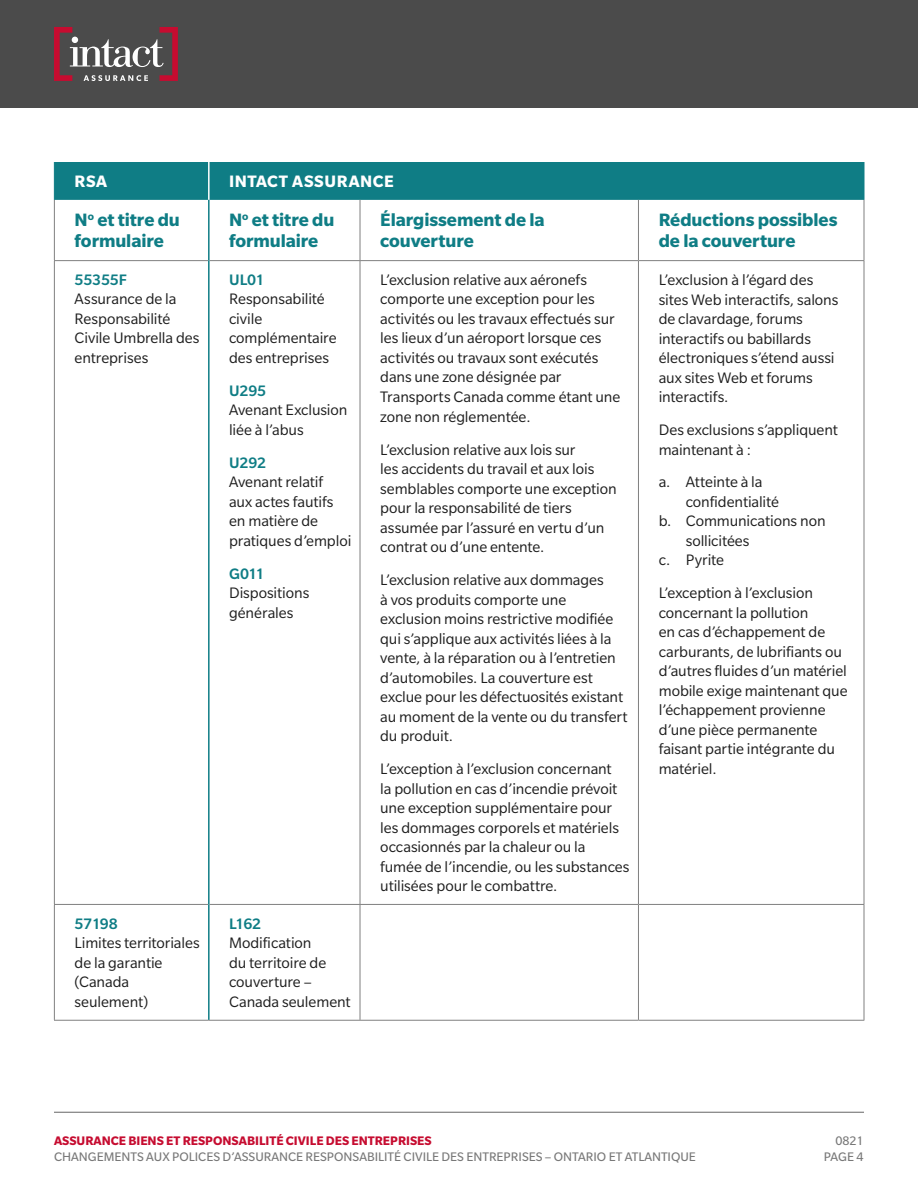
<style>
.page{position:relative;width:918px;height:1188px;background:#fff}
.page>*{position:absolute;margin:0;border:0;box-sizing:border-box;transform-origin:0 0}
.t1{font:700 19.5px/21px "Slate Std";letter-spacing:-.005em;color:#0f7d85}
.t2{font:700 18px "Slate Std";letter-spacing:.03em;color:#fff}
.Body__Table{font:16.5px/19.5px "Slate Std";letter-spacing:-.005em;color:#1e1e1e}
.t3{font:13.5px/16.2px "Slate Std";color:#787878;text-align:right}
.t4{font:700 13.5px "Slate Std";color:#c60c30}
.s1{font-weight:500;color:#0f7d85}
</style>
<div class="page">
<div style="left:0;top:0;width:918px;height:108px;background:#4b4b4b"></div>
<hr style="left:54px;top:1112px;width:810px;height:1px;background:#666">
<svg style="left:54px;top:27px;width:124px;height:54px"></svg>
<div style="left:55px;top:162px;width:809px;height:38px;background:#0f7d85"></div>
<hr style="left:208px;top:162px;width:2px;height:38px;background:#fff">
<hr style="left:360px;top:200px;width:1px;height:60px;background:#808080">
<hr style="left:638px;top:200px;width:1px;height:60px;background:#808080">
<hr style="left:864px;top:200px;width:1px;height:60px;background:#808080">
<hr style="left:210px;top:260px;width:150px;height:1px;background:#808080">
<hr style="left:360px;top:260px;width:278px;height:1px;background:#808080">
<hr style="left:360px;top:261px;width:1px;height:643px;background:#808080">
<hr style="left:638px;top:260px;width:226px;height:1px;background:#808080">
<hr style="left:638px;top:261px;width:1px;height:643px;background:#808080">
<hr style="left:864px;top:261px;width:1px;height:643px;background:#808080">
<hr style="left:210px;top:904px;width:150px;height:1px;background:#808080">
<hr style="left:360px;top:904px;width:278px;height:1px;background:#808080">
<hr style="left:360px;top:905px;width:1px;height:115px;background:#808080">
<hr style="left:638px;top:904px;width:226px;height:1px;background:#808080">
<hr style="left:638px;top:905px;width:1px;height:115px;background:#808080">
<hr style="left:864px;top:905px;width:1px;height:115px;background:#808080">
<hr style="left:209px;top:1020px;width:151px;height:1px;background:#808080">
<hr style="left:360px;top:1020px;width:278px;height:1px;background:#808080">
<hr style="left:638px;top:1020px;width:226px;height:1px;background:#808080">
<hr style="left:54px;top:200px;width:1px;height:60px;background:#808080">
<hr style="left:54px;top:260px;width:154px;height:1px;background:#808080">
<hr style="left:54px;top:261px;width:1px;height:643px;background:#808080">
<hr style="left:54px;top:904px;width:154px;height:1px;background:#808080">
<hr style="left:54px;top:905px;width:1px;height:115px;background:#808080">
<hr style="left:54px;top:1020px;width:155px;height:1px;background:#808080">
<hr style="left:54px;top:162px;width:1px;height:38px;background:#0f7d85">
<hr style="left:864px;top:162px;width:1px;height:38px;background:#0f7d85">
<hr style="left:208px;top:200px;width:2px;height:61px;background:#0f7d85">
<hr style="left:208px;top:261px;width:2px;height:643px;background:#0f7d85">
<hr style="left:208px;top:904px;width:2px;height:116px;background:#0f7d85">
<h1 class="t2" style="left:75px;top:171px;width:34px">RSA</h1>
<h1 class="t2" style="left:229px;top:171px;width:166px">INTACT ASSURANCE</h1>
<h2 class="t1" style="left:75px;top:209px;width:107px">N<sup>o</sup> et titre du formulaire</h2>
<h2 class="t1" style="left:229px;top:209px;width:107px">N<sup>o</sup> et titre du formulaire</h2>
<h2 class="t1" style="left:380px;top:209px;width:166px">Élargissement de la couverture</h2>
<h2 class="t1" style="left:659px;top:209px;width:180px">Réductions possibles de la couverture</h2>
<p class="Body__Table" style="left:75px;top:270px;width:126px"><span class="s1">55355F<br></span>Assurance de la<br>Responsabilité<br>Civile Umbrella des entreprises</p>
<p class="Body__Table" style="left:229px;top:270px;width:109px"><span class="s1">UL01<br></span>Responsabilité civile complémentaire des entreprises</p>
<p class="Body__Table" style="left:229px;top:381px;width:120px"><span class="s1">U295<br></span>Avenant Exclusion liée à l’abus</p>
<p class="Body__Table" style="left:229px;top:453px;width:124px"><span class="s1">U292<br></span>Avenant relatif<br>aux actes fautifs en matière de pratiques d’emploi</p>
<p class="Body__Table" style="left:229px;top:564px;width:82px"><span class="s1">G011<br></span>Dispositions générales</p>
<p class="Body__Table" style="left:380px;top:270px;width:242px">L’exclusion relative aux aéronefs comporte une exception pour les activités ou les travaux effectués sur les lieux d’un aéroport lorsque ces activités ou travaux sont exécutés dans une zone désignée par<br>Transports Canada comme étant une zone non réglementée.</p>
<p class="Body__Table" style="left:380px;top:439px;width:238px">L’exclusion relative aux lois sur<br>les accidents du travail et aux lois semblables comporte une exception pour la responsabilité de tiers assumée par l’assuré en vertu d’un contrat ou d’une entente.</p>
<p class="Body__Table" style="left:380px;top:570px;width:249px">L’exclusion relative aux dommages<br>à vos produits comporte une exclusion moins restrictive modifiée qui s’applique aux activités liées à la vente, à la réparation ou à l’entretien d’automobiles. La couverture est exclue pour les défectuosités existant au moment de la vente ou du transfert du produit.</p>
<p class="Body__Table" style="left:380px;top:759px;width:251px">L’exception à l’exclusion concernant<br>la pollution en cas d’incendie prévoit une exception supplémentaire pour les dommages corporels et matériels occasionnés par la chaleur ou la fumée de l’incendie, ou les substances utilisées pour le combattre.</p>
<p class="Body__Table" style="left:659px;top:270px;width:181px">L’exclusion à l’égard des sites Web interactifs, salons de clavardage, forums interactifs ou babillards électroniques s’étend aussi aux sites Web et forums interactifs.</p>
<p class="Body__Table" style="left:659px;top:420px;width:181px">Des exclusions s’appliquent maintenant à :</p>
<p class="Body__Table" style="left:686px;top:472px;width:95px;text-indent:-27px">a. Atteinte à la confidentialité</p>
<p class="Body__Table" style="left:686px;top:511px;width:141px;text-indent:-27px">b. Communications non sollicitées</p>
<p class="Body__Table" style="left:659px;top:550px;width:67px">c. Pyrite</p>
<p class="Body__Table" style="left:659px;top:583px;width:190px">L’exception à l’exclusion concernant la pollution<br>en cas d’échappement de carburants, de lubrifiants ou d’autres fluides d’un matériel mobile exige maintenant que l’échappement provienne d’une pièce permanente faisant partie intégrante du matériel.</p>
<p class="Body__Table" style="left:75px;top:914px;width:127px"><span class="s1">57198<br></span>Limites territoriales de la garantie (Canada seulement)</p>
<p class="Body__Table" style="left:229px;top:914px;width:123px"><span class="s1">L162<br></span>Modification<br>du territoire de couverture –<br>Canada seulement</p>
<p class="t4" style="left:54px;top:1133px;width:379px">ASSURANCE BIENS ET RESPONSABILITÉ CIVILE DES ENTREPRISES</p>
<p class="t3" style="left:54px;top:1149px;width:643px">CHANGEMENTS AUX POLICES D’ASSURANCE RESPONSABILITÉ CIVILE DES ENTREPRISES – ONTARIO ET ATLANTIQUE</p>
<p class="t3" style="left:824px;top:1132px;width:41px">0821<br>PAGE 4</p>
</div>
